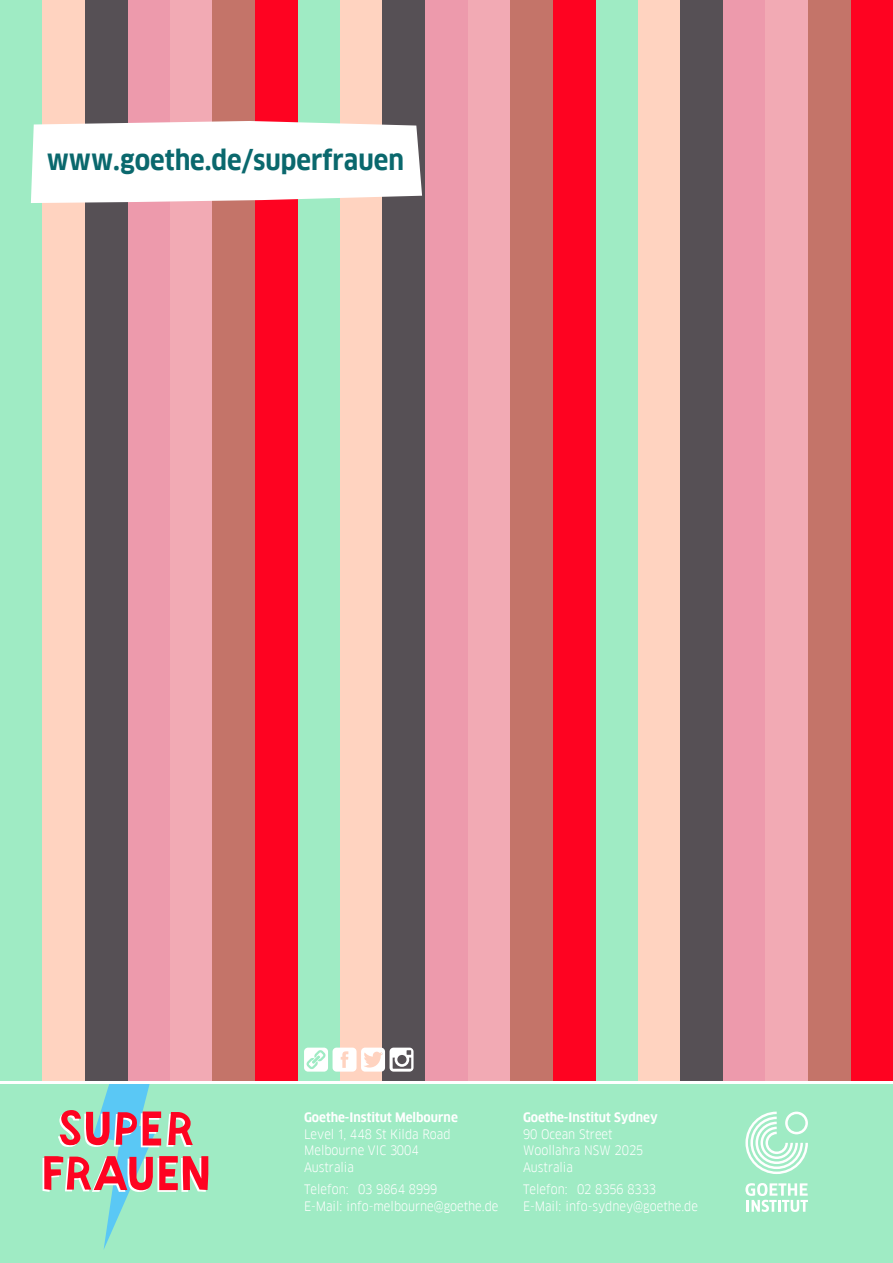
<style>
.page{position:relative;width:893px;height:1263px;background:#fff}
.page>*{position:absolute;margin:0;border:0;box-sizing:border-box;transform-origin:0 0}
.t1{font:700 27px "Goethe FF Clan";color:#0a686d}
.t2{font:12.75px/16.5px "Goethe FF Clan";color:#fff}
.t3{font:700 12.75px "Goethe FF Clan";color:#fff}
</style>
<div class="page">
<div style="left:0;top:0;width:43px;height:1080px;background:#9febc4"></div>
<div style="left:298px;top:0;width:42px;height:1080px;background:#9febc4"></div>
<div style="left:595px;top:0;width:43px;height:1080px;background:#9febc4"></div>
<div style="left:255px;top:0;width:43px;height:1080px;background:#fe0321"></div>
<div style="left:553px;top:0;width:42px;height:1080px;background:#fe0321"></div>
<div style="left:850px;top:0;width:43px;height:1080px;background:#fe0321"></div>
<div style="left:43px;top:0;width:42px;height:1080px;background:#ffd3c0"></div>
<div style="left:340px;top:0;width:43px;height:1080px;background:#ffd3c0"></div>
<div style="left:638px;top:0;width:42px;height:1080px;background:#ffd3c0"></div>
<div style="left:128px;top:0;width:42px;height:1080px;background:#ed9aac"></div>
<div style="left:425px;top:0;width:43px;height:1080px;background:#ed9aac"></div>
<div style="left:723px;top:0;width:42px;height:1080px;background:#ed9aac"></div>
<div style="left:85px;top:0;width:43px;height:1080px;background:#565055"></div>
<div style="left:383px;top:0;width:42px;height:1080px;background:#565055"></div>
<div style="left:680px;top:0;width:43px;height:1080px;background:#565055"></div>
<div style="left:170px;top:0;width:43px;height:1080px;background:#f2aab4"></div>
<div style="left:468px;top:0;width:42px;height:1080px;background:#f2aab4"></div>
<div style="left:765px;top:0;width:43px;height:1080px;background:#f2aab4"></div>
<div style="left:213px;top:0;width:42px;height:1080px;background:#c47469"></div>
<div style="left:510px;top:0;width:43px;height:1080px;background:#c47469"></div>
<div style="left:808px;top:0;width:42px;height:1080px;background:#c47469"></div>
<div style="left:0;top:1084px;width:893px;height:179px;background:#9febc4"></div>
<svg style="left:745px;top:1111px;width:63px;height:63px"></svg>
<svg style="left:745px;top:1183px;width:63px;height:29px"></svg>
<svg style="left:304px;top:1047px;width:110px;height:24px"></svg>
<svg style="left:31px;top:121px;width:391px;height:82px;background:#f9f7f6"></svg>
<svg style="left:43px;top:1084px;width:165px;height:165px"></svg>
<h1 class="t1" style="left:47px;top:144px;width:359px">www.goethe.de/superfrauen</h1>
<p class="t3" style="left:304px;top:1110px;width:155px">Goethe-Institut Melbourne</p>
<p class="t2" style="left:304px;top:1125px;width:148px">Level 1, 448 St Kilda Road<br>Melbourne VIC 3004<br>Australia</p>
<p class="t2" style="left:304px;top:1181px;width:196px">Telefon: 03 9864 8999<br>E-Mail: info-melbourne@goethe.de</p>
<p class="t3" style="left:523px;top:1110px;width:136px">Goethe-Institut Sydney</p>
<p class="t2" style="left:523px;top:1125px;width:122px">90 Ocean Street<br>Woollahra NSW 2025<br>Australia</p>
<p class="t2" style="left:523px;top:1181px;width:176px">Telefon: 02 8356 8333<br>E-Mail: info-sydney@goethe.de</p>
</div>
